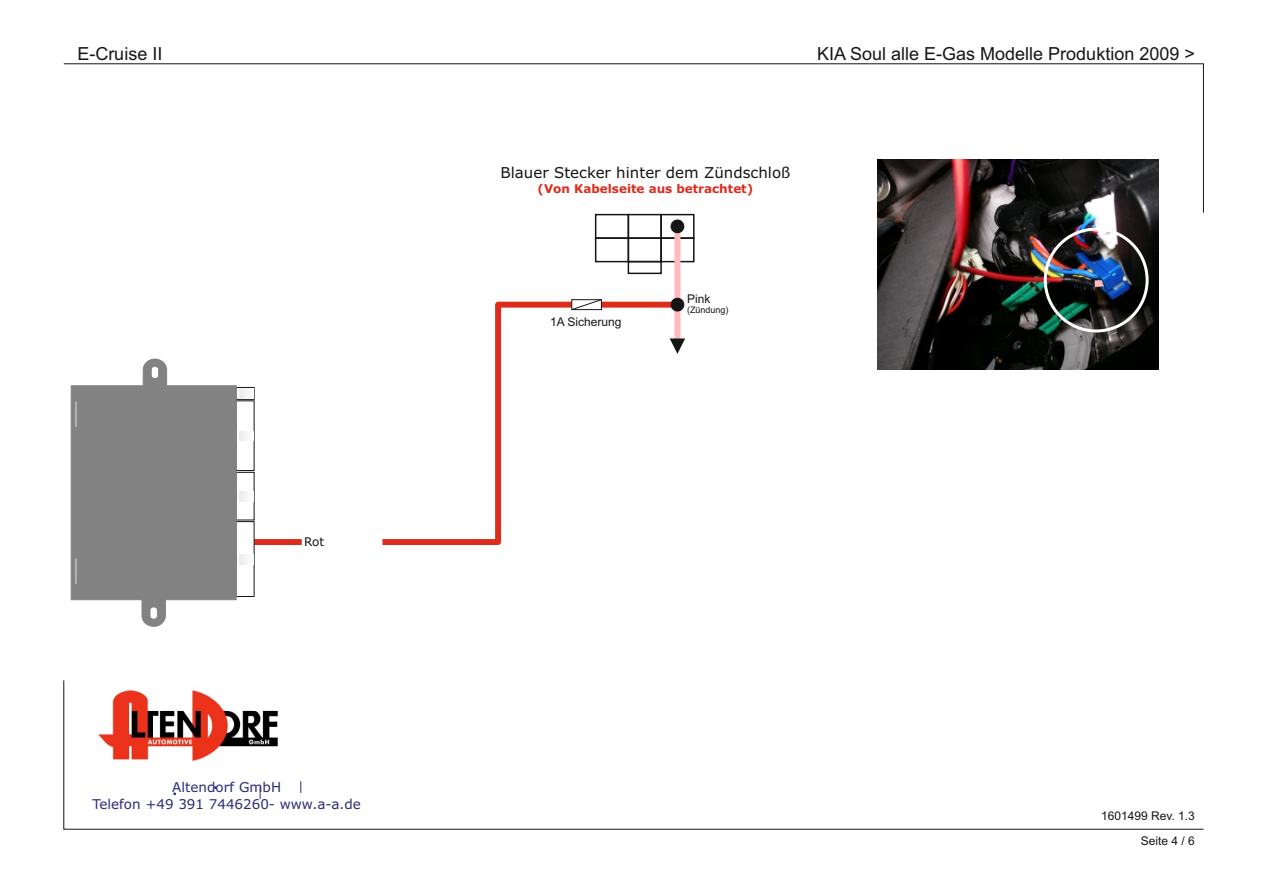
<style>
.page{position:relative;width:1263px;height:893px;background:#fff}
.page>*{position:absolute;margin:0;border:0;box-sizing:border-box;transform-origin:0 0}
.t1{font:18px "Arial";color:#151616}
.t2{font:15px "Verdana";color:#151616}
.t3{font:13.5px/16.4px "Verdana";color:#2b2c77;text-align:center}
.t4{font:12px "Arial";color:#151616}
.t5{font:700 12px "Verdana";color:#dd2b1c}
.t6{font:12px "Verdana";color:#151616}
.t7{font:9px "Arial";color:#151616}
</style>
<div class="page">
<svg style="left:63px;top:63px;width:1141px;height:150px"></svg>
<svg style="left:63px;top:680px;width:1141px;height:149px"></svg>
<div style="left:382px;top:539px;width:116px;height:6px;background:#dd2b1c"></div>
<div style="left:495px;top:305px;width:6px;height:237px;background:#dd2b1c"></div>
<div style="left:254px;top:539px;width:48px;height:6px;background:#dd2b1c"></div>
<svg style="left:71px;top:359px;width:183px;height:268px"></svg>
<div style="left:660px;top:214px;width:34px;height:25px;border:2px solid #151616"></div>
<div style="left:595px;top:237px;width:34px;height:25px;border:2px solid #151616"></div>
<div style="left:660px;top:237px;width:34px;height:25px;border:2px solid #151616"></div>
<div style="left:628px;top:261px;width:34px;height:13px;border:2px solid #151616"></div>
<div style="left:628px;top:214px;width:34px;height:25px;border:2px solid #151616"></div>
<div style="left:595px;top:214px;width:34px;height:25px;border:2px solid #151616"></div>
<div style="left:498px;top:302px;width:177px;height:6px;background:#dd2b1c"></div>
<div style="left:674px;top:226px;width:6px;height:113px;background:#ffbabe"></div>
<div style="left:671px;top:220px;width:13px;height:13px;background:#151616;border:1px solid #151616;border-radius:50%"></div>
<svg style="left:571px;top:299px;width:31px;height:12px"></svg>
<svg style="left:670px;top:338px;width:15px;height:16px"></svg>
<div style="left:671px;top:298px;width:13px;height:13px;background:#151616;border:1px solid #151616;border-radius:50%"></div>
<img style="left:878px;top:159px;width:280px;height:211px">
<div style="left:1044px;top:228px;width:104px;height:104px;border:3px solid #fff;border-radius:50%"></div>
<svg style="left:1094px;top:280px;width:10px;height:7px"></svg>
<svg style="left:260px;top:787px;width:1px;height:12px"></svg>
<img style="left:92px;top:684px;width:196px;height:83px">
<svg style="left:300px;top:781px;width:1px;height:12px"></svg>
<p class="t1" style="left:77px;top:47px;width:87px">E-Cruise II</p>
<p class="t6" style="left:304px;top:537px;width:22px">Rot</p>
<p class="t3" style="left:92px;top:780px;width:270px">Altendorf GmbH<br>Telefon +49 391 7446260- www.a-a.de</p>
<p class="t1" style="left:817px;top:47px;width:379px">KIA Soul alle E-Gas Modelle Produktion 2009 &gt;</p>
<p class="t2" style="left:500px;top:166px;width:291px">Blauer Stecker hinter dem Zündschloß</p>
<p class="t5" style="left:538px;top:184px;width:217px">(Von Kabelseite aus betrachtet)</p>
<p class="t4" style="left:550px;top:317px;width:73px">1A Sicherung</p>
<p class="t4" style="left:687px;top:294px;width:25px">Pink</p>
<p class="t7" style="left:687px;top:307px;width:43px">(Zündung)</p>
<p class="t4" style="left:1101px;top:811px;width:95px">1601499 Rev. 1.3</p>
<p class="t4" style="left:1141px;top:837px;width:56px">Seite 4 / 6</p>
</div>
